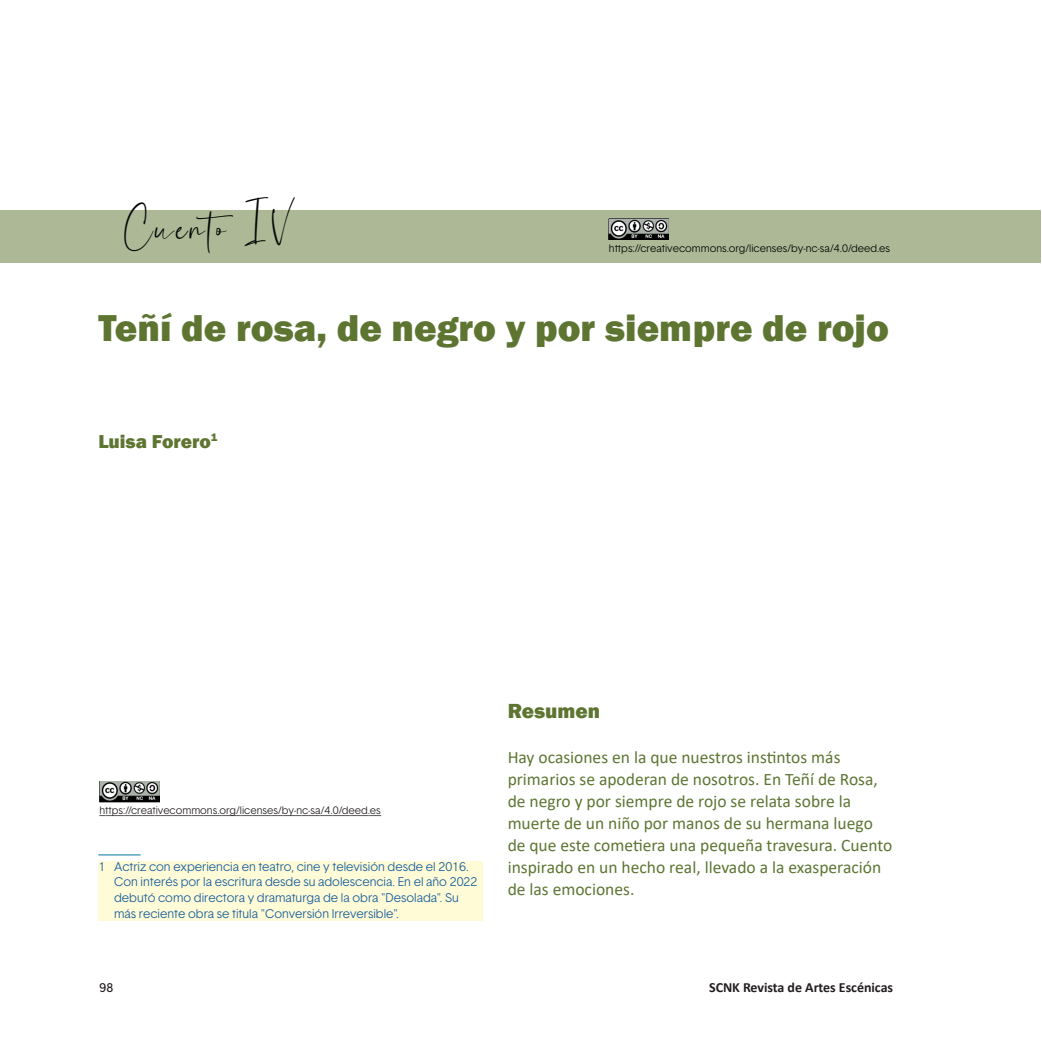
<style>
.page{position:relative;width:1042px;height:1042px;background:#fff}
.page>*{position:absolute;margin:0;border:0;box-sizing:border-box;transform-origin:0 0}
.AUTORES{font:42px "Florentea";letter-spacing:.06em;color:#040503}
.TITULO_PRIMER_NIVEL{font:800 38.5px "Franklin Gothic";color:#5e7532}
.TITULOS_DE_LOS_RESUM{font:800 21px "Franklin Gothic";color:#5e7532}
.AUTORES-2{font:800 19.25px "Franklin Gothic";color:#5e7532}
.TITULOS_DE_LOS_RESUM-2{font:17.5px/22.1px "Calibri";color:#5e7532}
.t1{font:700 14px "Calibri";letter-spacing:-.005em;color:#231f20}
.NOTAS_AL_PIE{font:300 12.25px/15.8px "Basetica";color:#175d9e}
.BANDERA{font:300 12.25px "Basetica";color:#231f20}
.t2{font:12.25px "Basetica";color:#231f20}
.BANDERA-2{font:300 10.5px "Basetica";color:#231f20}
.BANDERA-3{font:300 10.5px "Basetica";color:#040503}
</style>
<div class="page">
<div style="left:0;top:210px;width:1041px;height:53px;background:#acb896"></div>
<hr style="left:98px;top:854px;width:43px;height:1px;background:#0076a3">
<div style="left:98px;top:861px;width:385px;height:59px;background:#fffbd6"></div>
<img style="left:100px;top:781px;width:59px;height:21px">
<img style="left:609px;top:219px;width:59px;height:21px">
<p class="AUTORES" style="left:123px;top:198px;width:168px">Cuento IV</p>
<p class="BANDERA-3" style="left:609px;top:242px;width:283px">https://creativecommons.org/licenses/by-nc-sa/4.0/deed.es</p>
<p class="TITULO_PRIMER_NIVEL" style="left:98px;top:303px;width:792px">Teñí de rosa, de negro y por siempre de rojo</p>
<p class="AUTORES-2" style="left:98px;top:429px;width:121px">Luisa Forero<sup>1</sup></p>
<p class="BANDERA-2" style="left:100px;top:803px;width:283px">https://creativecommons.org/licenses/by-nc-sa/4.0/deed.es</p>
<p class="BANDERA" style="left:100px;top:802px;width:283px">______________________________________________</p>
<p class="NOTAS_AL_PIE" style="left:114px;top:858px;width:365px;text-indent:-16px">1 Actriz con experiencia en teatro, cine y televisión desde el 2016.<br>Con interés por la escritura desde su adolescencia. En el año 2022 debutó como directora y dramaturga de la obra "Desolada". Su más reciente obra se titula "Conversión Irreversible".</p>
<p class="TITULOS_DE_LOS_RESUM" style="left:508px;top:698px;width:94px">Resumen</p>
<p class="TITULOS_DE_LOS_RESUM-2" style="left:508px;top:745px;width:386px">Hay ocasiones en la que nuestros instintos más primarios se apoderan de nosotros. En Teñí de Rosa, de negro y por siempre de rojo se relata sobre la muerte de un niño por manos de su hermana luego de que este cometiera una pequeña travesura. Cuento inspirado en un hecho real, llevado a la exasperación de las emociones.</p>
<p class="t2" style="left:100px;top:979px;width:15px">98</p>
<p class="t1" style="left:709px;top:977px;width:185px">SCNK Revista de Artes Escénicas</p>
</div>
